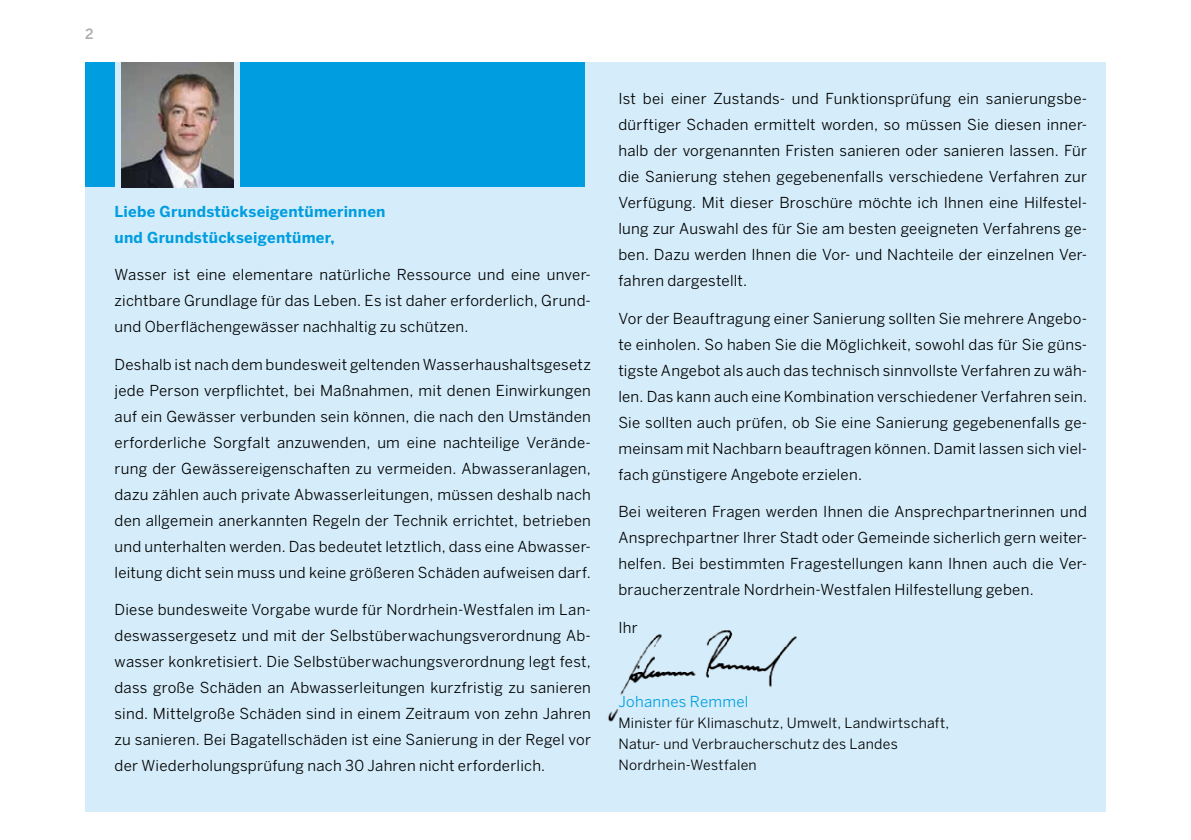
<style>
.page{position:relative;width:1191px;height:840px;background:#fff}
.page>*{position:absolute;margin:0;border:0;box-sizing:border-box;transform-origin:0 0}
.t1{font:15px/26px "Benton Sans";letter-spacing:.015em;color:#000;text-align:justify}
.t2{font:700 15px/26px "Benton Sans";letter-spacing:.015em;color:#009ee0}
.t3{font:15px "Benton Sans";letter-spacing:.02em;color:#009ee0}
.t4{font:14px/21px "Benton Sans";letter-spacing:.02em;color:#000}
.t5{font:500 14px "Benton Sans";color:#abacae}
</style>
<div class="page">
<div style="left:85px;top:62px;width:1021px;height:749px;background:#d5edfa"></div>
<img style="left:608px;top:630px;width:189px;height:92px">
<img style="left:122px;top:62px;width:111px;height:125px">
<div style="left:85px;top:62px;width:30px;height:125px;background:#009ee0"></div>
<div style="left:240px;top:62px;width:345px;height:125px;background:#009ee0"></div>
<p class="t5" style="left:85px;top:26px;width:10px">2</p>
<p class="t2" style="left:115px;top:198px;width:272px">Liebe Grundstückseigentümerinnen und Grundstückseigentümer,</p>
<p class="t1" style="left:115px;top:261px;width:478px">Wasser ist eine elementare natürliche Ressource und eine unver&shy;zichtbare Grundlage für das Leben. Es ist daher erforderlich, Grund&shy;und Oberflächengewässer nachhaltig zu schützen.</p>
<p class="t1" style="left:115px;top:351px;width:478px">Deshalb ist nach dem bundesweit geltenden Wasserhaushaltsgesetz jede Person verpflichtet, bei Maßnahmen, mit denen Einwirkungen auf ein Gewässer verbunden sein können, die nach den Umständen erforderliche Sorgfalt anzuwenden, um eine nachteilige Verände&shy;rung der Gewässereigenschaften zu vermeiden. Abwasseranlagen, dazu zählen auch private Abwasserleitungen, müssen deshalb nach den allgemein anerkannten Regeln der Technik errichtet, betrieben und unterhalten werden. Das bedeutet letztlich, dass eine Abwasser&shy;leitung dicht sein muss und keine größeren Schäden aufweisen darf.</p>
<p class="t1" style="left:115px;top:596px;width:478px">Diese bundesweite Vorgabe wurde für Nordrhein-Westfalen im Lan&shy;deswassergesetz und mit der Selbstüberwachungsverordnung Ab&shy;wasser konkretisiert. Die Selbstüberwachungsverordnung legt fest, dass große Schäden an Abwasserleitungen kurzfristig zu sanieren sind. Mittelgroße Schäden sind in einem Zeitraum von zehn Jahren zu sanieren. Bei Bagatellschäden ist eine Sanierung in der Regel vor der Wiederholungsprüfung nach 30 Jahren nicht erforderlich.</p>
<p class="t1" style="left:618px;top:85px;width:470px">Ist bei einer Zustands- und Funktionsprüfung ein sanierungsbe&shy;dürftiger Schaden ermittelt worden, so müssen Sie diesen inner&shy;halb der vorgenannten Fristen sanieren oder sanieren lassen. Für die Sanierung stehen gegebenenfalls verschiedene Verfahren zur Verfügung. Mit dieser Broschüre möchte ich Ihnen eine Hilfestel&shy;lung zur Auswahl des für Sie am besten geeigneten Verfahrens ge&shy;ben. Dazu werden Ihnen die Vor- und Nachteile der einzelnen Ver&shy;fahren dargestellt.</p>
<p class="t1" style="left:618px;top:305px;width:470px">Vor der Beauftragung einer Sanierung sollten Sie mehrere Angebo&shy;te einholen. So haben Sie die Möglichkeit, sowohl das für Sie güns&shy;tigste Angebot als auch das technisch sinnvollste Verfahren zu wäh&shy;len. Das kann auch eine Kombination verschiedener Verfahren sein.<br>Sie sollten auch prüfen, ob Sie eine Sanierung gegebenenfalls ge&shy;meinsam mit Nachbarn beauftragen können. Damit lassen sich viel&shy;fach günstigere Angebote erzielen.</p>
<p class="t1" style="left:618px;top:498px;width:470px">Bei weiteren Fragen werden Ihnen die Ansprechpartnerinnen und Ansprechpartner Ihrer Stadt oder Gemeinde sicherlich gern weiter&shy;helfen. Bei bestimmten Fragestellungen kann Ihnen auch die Ver&shy;braucherzentrale Nordrhein-Westfalen Hilfestellung geben.</p>
<p class="t1" style="left:618px;top:613px;width:21px">Ihr</p>
<p class="t3" style="left:618px;top:692px;width:132px">Johannes Remmel</p>
<p class="t4" style="left:618px;top:712px;width:332px">Minister für Klimaschutz, Umwelt, Landwirtschaft,<br>Natur- und Verbraucherschutz des Landes<br>Nordrhein-Westfalen</p>
</div>
